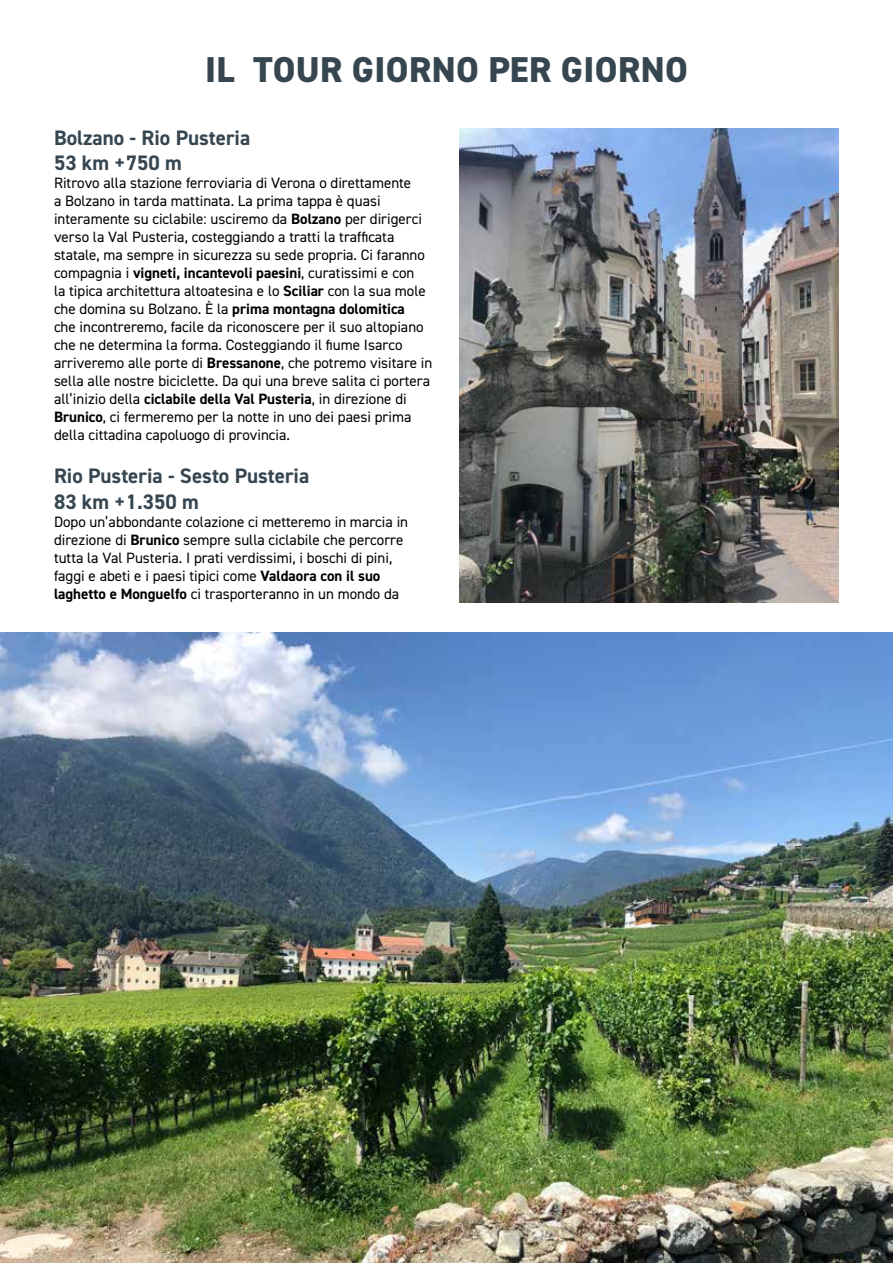
<style>
.page{position:relative;width:893px;height:1263px;background:#fff}
.page>*{position:absolute;margin:0;border:0;box-sizing:border-box;transform-origin:0 0}
.t1{font:800 36px "DIN2014";letter-spacing:.01em;color:#364651}
.t2{font:700 21px/25.2px "DIN2014";color:#364651}
.t3{font:15px/18px "DIN2014";color:#000}
.s1{font-weight:700}
</style>
<div class="page">
<img style="left:459px;top:129px;width:380px;height:474px">
<img style="left:0;top:633px;width:893px;height:630px">
<h1 class="t1" style="left:205px;top:46px;width:484px">IL TOUR GIORNO PER GIORNO</h1>
<h2 class="t2" style="left:54px;top:125px;width:198px">Bolzano - Rio Pusteria<br>53 km +750 m</h2>
<p class="t3" style="left:54px;top:174px;width:380px">Ritrovo alla stazione ferroviaria di Verona o direttamente<br>a Bolzano in tarda mattinata. La prima tappa è quasi interamente su ciclabile: usciremo da <span class="s1">Bolzano</span> per dirigerci verso la Val Pusteria, costeggiando a tratti la trafficata statale, ma sempre in sicurezza su sede propria. Ci faranno compagnia i <span class="s1">vigneti, incantevoli paesini</span>, curatissimi e con<br>la tipica architettura altoatesina e lo <span class="s1">Sciliar</span> con la sua mole che domina su Bolzano. È la <span class="s1">prima montagna dolomitica<br></span>che incontreremo, facile da riconoscere per il suo altopiano che ne determina la forma. Costeggiando il fiume Isarco arriveremo alle porte di <span class="s1">Bressanone</span>, che potremo visitare in sella alle nostre biciclette. Da qui una breve salita ci portera all’inizio della <span class="s1">ciclabile della Val Pusteria</span>, in direzione di <span class="s1">Brunico</span>, ci fermeremo per la notte in uno dei paesi prima della cittadina capoluogo di provincia.</p>
<h2 class="t2" style="left:54px;top:463px;width:257px">Rio Pusteria - Sesto Pusteria<br>83 km +1.350 m</h2>
<p class="t3" style="left:54px;top:512px;width:356px">Dopo un’abbondante colazione ci metteremo in marcia in direzione di <span class="s1">Brunico</span> sempre sulla ciclabile che percorre tutta la Val Pusteria. I prati verdissimi, i boschi di pini, faggi e abeti e i paesi tipici come <span class="s1">Valdaora con il suo laghetto e Monguelfo</span> ci trasporteranno in un mondo da</p>
</div>
